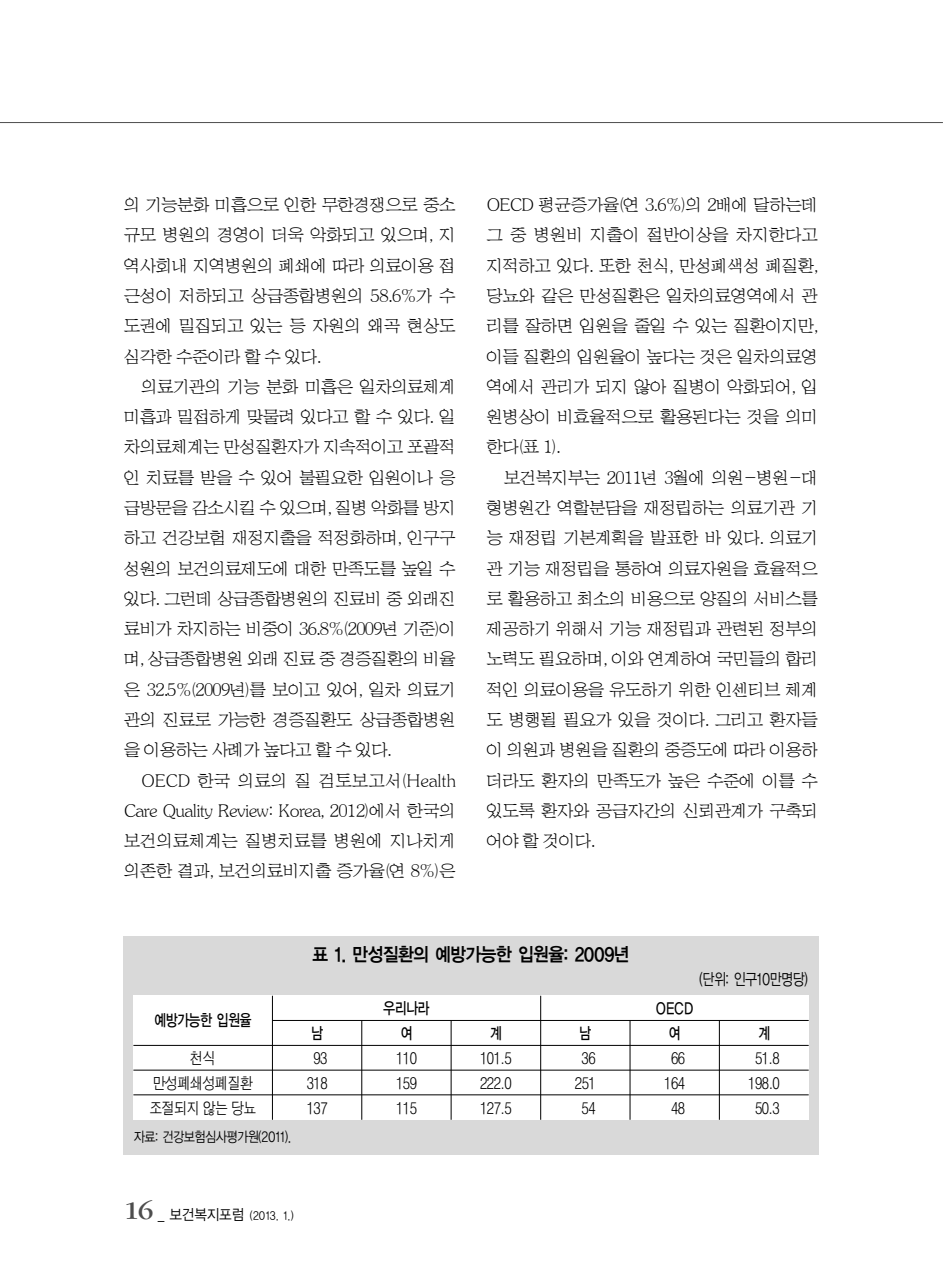
<style>
.page{position:relative;width:943px;height:1287px;background:#fff}
.page>*{position:absolute;margin:0;border:0;box-sizing:border-box;transform-origin:0 0}
.t1{font:18.9px "YGO14";letter-spacing:-.105em;color:#000;scale:.9 1}
.t2{font:17.5px/30.3px "HY Sin Mun Myeong Jo";letter-spacing:-.085em;color:#000;text-align:justify}
.t3{font:500 16.1px/24.8px "HY Go Thic";letter-spacing:-.085em;color:#000;text-align:center;scale:.85 1}
.t4{font:16.1px "YGO13";letter-spacing:-.11em;color:#000;scale:.8 1}
.t5{font:16.1px "YGO12";letter-spacing:-.11em;color:#000;scale:.8 1}
.t6{font:14px "YGO12";letter-spacing:-.11em;color:#000;scale:.85 1}
.t7{font:11.38px "YGO12";color:#000;scale:.9 1}
.s1{font-family:"Garamand SW";font-size:26.25px;color:#4d4d4d}
.s2{font-size:14.88px}
</style>
<div class="page">
<hr style="left:0;top:122px;width:942px;height:1px;background:#4d4d4d">
<div style="left:123px;top:936px;width:695px;height:218px;background:#d9d9d9"></div>
<div style="left:133px;top:996px;width:675px;height:124px;background:#fff"></div>
<hr style="left:133px;top:1045px;width:675px;height:1px;background:#000">
<hr style="left:272px;top:1020px;width:536px;height:1px;background:#000">
<hr style="left:133px;top:1070px;width:675px;height:1px;background:#000">
<hr style="left:133px;top:1094px;width:675px;height:1px;background:#000">
<hr style="left:272px;top:996px;width:1px;height:124px;background:#000">
<hr style="left:361px;top:1020px;width:1px;height:100px;background:#000">
<hr style="left:450px;top:1020px;width:1px;height:100px;background:#000">
<hr style="left:629px;top:1020px;width:1px;height:100px;background:#000">
<hr style="left:718px;top:1020px;width:1px;height:100px;background:#000">
<hr style="left:540px;top:996px;width:1px;height:124px;background:#000">
<p class="t2" style="left:123px;top:191px;width:334px">의 기능분화 미흡으로 인한 무한경쟁으로 중소 규모 병원의 경영이 더욱 악화되고 있으며, 지 역사회내 지역병원의 폐쇄에 따라 의료이용 접 근성이 저하되고 상급종합병원의 58.6%가 수 도권에 밀집되고 있는 등 자원의 왜곡 현상도 심각한 수준이라 할 수 있다.</p>
<p class="t2" style="left:123px;top:372px;width:334px;text-indent:17px">의료기관의 기능 분화 미흡은 일차의료체계 미흡과 밀접하게 맞물려 있다고 할 수 있다. 일 차의료체계는 만성질환자가 지속적이고 포괄적 인 치료를 받을 수 있어 불필요한 입원이나 응 급방문을 감소시킬 수 있으며, 질병 악화를 방지 하고 건강보험 재정지출을 적정화하며, 인구구 성원의 보건의료제도에 대한 만족도를 높일 수 있다. 그런데 상급종합병원의 진료비 중 외래진 료비가 차지하는 비중이 36.8%(2009년 기준)이 며, 상급종합병원 외래 진료 중 경증질환의 비율 은 32.5%(2009년)를 보이고 있어, 일차 의료기 관의 진료로 가능한 경증질환도 상급종합병원 을 이용하는 사례가 높다고 할 수 있다.</p>
<p class="t2" style="left:123px;top:766px;width:334px;text-indent:17px">OECD 한국 의료의 질 검토보고서(Health Care Quality Review: Korea, 2012)에서 한국의 보건의료체계는 질병치료를 병원에 지나치게 의존한 결과, 보건의료비지출 증가율(연 8%)은</p>
<p class="t2" style="left:486px;top:191px;width:334px">OECD 평균증가율(연 3.6%)의 2배에 달하는데 그 중 병원비 지출이 절반이상을 차지한다고 지적하고 있다. 또한 천식, 만성폐색성 폐질환, 당뇨와 같은 만성질환은 일차의료영역에서 관 리를 잘하면 입원을 줄일 수 있는 질환이지만, 이들 질환의 입원율이 높다는 것은 일차의료영 역에서 관리가 되지 않아 질병이 악화되어, 입 원병상이 비효율적으로 활용된다는 것을 의미 한다(표 1).</p>
<p class="t2" style="left:486px;top:463px;width:334px;text-indent:17px">보건복지부는 2011년 3월에 의원-병원-대 형병원간 역할분담을 재정립하는 의료기관 기 능 재정립 기본계획을 발표한 바 있다. 의료기 관 기능 재정립을 통하여 의료자원을 효율적으 로 활용하고 최소의 비용으로 양질의 서비스를 제공하기 위해서 기능 재정립과 관련된 정부의 노력도 필요하며, 이와 연계하여 국민들의 합리 적인 의료이용을 유도하기 위한 인센티브 체계 도 병행될 필요가 있을 것이다. 그리고 환자들 이 의원과 병원을 질환의 중증도에 따라 이용하 더라도 환자의 만족도가 높은 수준에 이를 수 있도록 환자와 공급자간의 신뢰관계가 구축되 어야 할 것이다.</p>
<p class="t4" style="left:154px;top:1013px;width:124px">예방가능한 입원율</p>
<p class="t3" style="left:149px;top:1047px;width:128px">천식 만성폐쇄성폐질환 조절되지 않는 당뇨</p>
<p class="t6" style="left:133px;top:1130px;width:187px">자료: 건강보험심사평가원(2011).</p>
<p class="t1" style="left:312px;top:945px;width:355px">표 1. 만성질환의 예방가능한 입원율: 2009년</p>
<p class="t4" style="left:383px;top:1001px;width:61px">우리나라</p>
<p class="t5" style="left:698px;top:972px;width:139px">(단위: 인구10만명당)</p>
<p class="t4" style="left:655px;top:1001px;width:49px">OECD</p>
<p class="t4" style="left:310px;top:1026px;width:18px">남</p>
<p class="t3" style="left:306px;top:1047px;width:27px">93<br>318<br>137</p>
<p class="t3" style="left:395px;top:1047px;width:27px;text-align:justify">110<br>159<br>115</p>
<p class="t3" style="left:479px;top:1047px;width:39px;text-align:justify">101.5<br>222.0<br>127.5</p>
<p class="t3" style="left:574px;top:1047px;width:27px">36<br>251<br>54</p>
<p class="t3" style="left:663px;top:1047px;width:27px">66<br>164<br>48</p>
<p class="t3" style="left:747px;top:1047px;width:39px">51.8<br>198.0<br>50.3</p>
<p class="t4" style="left:400px;top:1026px;width:18px">여</p>
<p class="t4" style="left:489px;top:1026px;width:18px">계</p>
<p class="t4" style="left:578px;top:1026px;width:18px">남</p>
<p class="t4" style="left:668px;top:1026px;width:18px">여</p>
<p class="t4" style="left:757px;top:1026px;width:18px">계</p>
<p class="t7" style="left:123px;top:1210px;width:191px"><span class="s1">16</span> <span class="s2">_ 보건복지포럼</span> (2013. 1.)</p>
</div>
